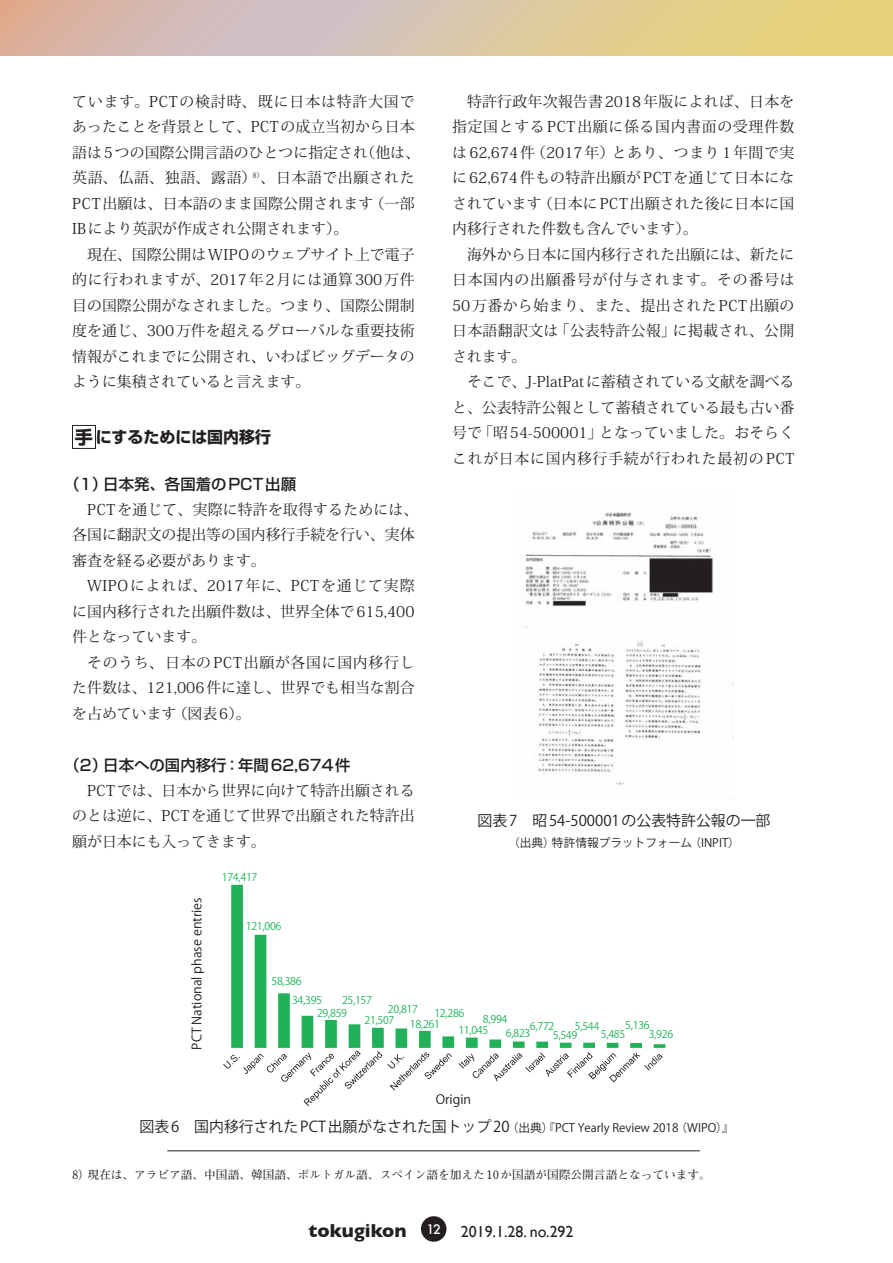
<style>
.page{position:relative;width:893px;height:1263px;background:#fff}
.page>*{position:absolute;margin:0;border:0;box-sizing:border-box;transform-origin:0 0}
.t1{font:15.9px "Gill Sans";color:#231f20}
.t2{font:700 15.9px "Shin Go Pro";color:#231f20}
.t3{font:500 15.45px "Shin Go Pro";color:#231f20}
.t4{font:14.85px/25.5px "Koz Min Pro";color:#231f20}
.t5{font:14.85px "Koz Go Pro";color:#231f20}
.t6{font:12.75px "Koz Go Pro";color:#231f20}
.t7{font:11.7px "Koz Go Pro";color:#231f20}
.t8{font:700 11.7px "Futo Min A101 Pro";color:#231f20}
.t9{font:10.65px/18.9px "Koz Go Pro";letter-spacing:-.03em;color:#21b259}
.s1{font-size:18px}
.s2{font-size:14.85px}
.s3{font-weight:700;font-size:19.2px}
</style>
<div class="page">
<div style="left:421px;top:1216px;width:25px;height:26px;background:#231f20;border-radius:50%"></div>
<svg style="left:0;top:0;width:892px;height:55px;background:#dbc4a1"></svg>
<div style="left:72px;top:425px;width:24px;height:24px;border:1px solid #231f20"></div>
<hr style="left:167px;top:1150px;width:533px;height:1px;background:#231f20">
<svg style="left:231px;top:885px;width:434px;height:163px"></svg>
<svg style="left:223px;top:1051px;width:229px;height:55px"></svg>
<svg style="left:459px;top:1052px;width:204px;height:30px"></svg>
<img style="left:524px;top:512px;width:210px;height:274px">
<p class="t4" style="left:72px;top:88px;width:349px">ています。PCTの検討時、既に日本は特許大国であったことを背景として、PCTの成立当初から日本語は5つの国際公開言語のひとつに指定され（他は、英語、仏語、独語、露語）<sup>8）</sup>、日本語で出願された<br>PCT出願は、日本語のまま国際公開されます（一部<br>IBにより英訳が作成され公開されます）。<br>　現在、国際公開はWIPOのウェブサイト上で電子的に行われますが、2017年2月には通算300万件目の国際公開がなされました。つまり、国際公開制度を通じ、300万件を超えるグローバルな重要技術情報がこれまでに公開され、いわばビッグデータのように集積されていると言えます。</p>
<p class="t2" style="left:75px;top:424px;width:198px"><span class="s1">手</span>にするためには国内移行</p>
<p class="t3" style="left:65px;top:471px;width:233px">（1）日本発、各国着のPCT出願</p>
<p class="t4" style="left:72px;top:496px;width:347px">　PCTを通じて、実際に特許を取得するためには、各国に翻訳文の提出等の国内移行手続を行い、実体審査を経る必要があります。<br>　WIPOによれば、2017年に、PCTを通じて実際に国内移行された出願件数は、世界全体で615,400件となっています。<br>　そのうち、日本の PCT出願が各国に国内移行した件数は、121,006件に達し、世界でも相当な割合を占めています（図表6）。</p>
<p class="t3" style="left:65px;top:752px;width:288px">（2）日本への国内移行：年間62,674件</p>
<p class="t4" style="left:72px;top:777px;width:344px;text-align:justify">　PCTでは、日本から世界に向けて特許出願されるのとは逆に、PCTを通じて世界で出願された特許出願が日本にも入ってきます。</p>
<p class="t4" style="left:452px;top:88px;width:344px">　特許行政年次報告書2018年版によれば、日本を指定国とするPCT出願に係る国内書面の受理件数は 62,674件（2017年）とあり、つまり 1年間で実に 62,674件もの特許出願が PCTを通じて日本になされています（日本にPCT出願された後に日本に国内移行された件数も含んでいます）。<br>　海外から日本に国内移行された出願には、新たに日本国内の出願番号が付与されます。その番号は<br>50万番から始まり、また、提出された PCT出願の日本語翻訳文は「公表特許公報」に掲載され、公開されます。<br>　そこで、J-PlatPatに蓄積されている文献を調べると、公表特許公報として蓄積されている最も古い番号で「昭54-500001」となっていました。おそらくこれが日本に国内移行手続が行われた最初のPCT</p>
<p class="t5" style="left:478px;top:811px;width:294px">図表 7　昭 54-500001 の公表特許公報の一部</p>
<p class="t7" style="left:508px;top:835px;width:233px">（出典）特許情報プラットフォーム（INPIT）</p>
<p class="t6" style="left:189px;top:1050px;width:154px;rotate:-90deg">PCT National phase entries</p>
<p class="t9" style="left:222px;top:868px;width:37px">174,417</p>
<p class="t9" style="left:246px;top:917px;width:37px">121,006</p>
<p class="t9" style="left:292px;top:972px;width:32px;text-indent:-20px">58,386<br>34,395</p>
<p class="t9" style="left:317px;top:1004px;width:32px">29,859</p>
<p class="t9" style="left:364px;top:991px;width:32px;line-height:19.8px;text-indent:-22px">25,157<br>21,507</p>
<p class="t9" style="left:410px;top:1002px;width:32px;line-height:14.9px;text-indent:-22px">20,817<br>18,261</p>
<p class="t9" style="left:458px;top:1006px;width:32px;line-height:16px;text-indent:-24px">12,286<br>11,045</p>
<p class="t9" style="left:506px;top:1012px;width:26px;line-height:14.5px;text-indent:-23px">8,994<br>6,823</p>
<p class="t9" style="left:553px;top:1021px;width:26px;line-height:9.6px;text-indent:-23px">6,772<br>5,549</p>
<p class="t9" style="left:575px;top:1017px;width:26px">5,544</p>
<p class="t9" style="left:601px;top:1025px;width:26px">5,485</p>
<p class="t9" style="left:649px;top:1021px;width:26px;line-height:8.7px;text-indent:-23px">5,136<br>3,926</p>
<p class="t6" style="left:436px;top:1091px;width:37px">Origin</p>
<p class="t7" style="left:140px;top:1120px;width:596px"><span class="s2">図表 6　国内移行された PCT 出願がなされた国トップ 20</span>（出典）『PCT Yearly Review 2018（WIPO）』</p>
<p class="t8" style="left:72px;top:1165px;width:640px">8）現在は、アラビア語、中国語、韓国語、ポルトガル語、スペイン語を加えた10か国語が国際公開言語となっています。</p>
<p class="t1" style="left:309px;top:1222px;width:266px"><span class="s3">tokugikon</span> <sup>12</sup> 2019.1.28. no.292</p>
</div>
